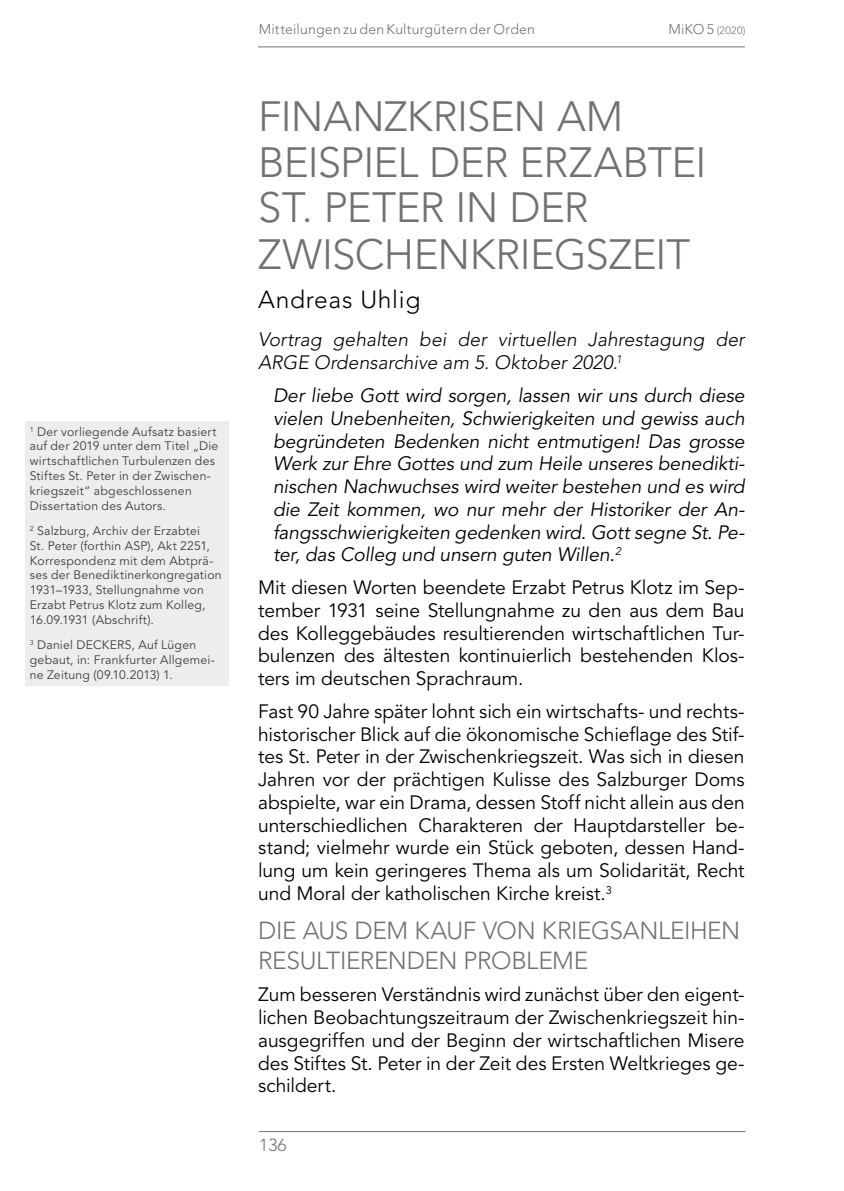
<style>
.page{position:relative;width:844px;height:1191px;background:#fff}
.page>*{position:absolute;margin:0;border:0;box-sizing:border-box;transform-origin:0 0}
.t1{font:300 42px/46px "Avenir LT Std";letter-spacing:-.015em;color:#707172}
.t2{font:300 24.5px/29.4px "Avenir LT Std";letter-spacing:-.015em;color:#707172}
.t3{font:300 24.5px "Avenir LT Std";letter-spacing:.03em;color:#000}
.t4{font:19.25px/22.8px "Avenir LT Std";color:#000;text-align:justify}
.t5{font:italic 19.25px/22.8px "Avenir LT Std";letter-spacing:-.005em;color:#000;text-align:justify}
.t6{font:italic 300 19.25px/23.1px "Avenir LT Std";letter-spacing:.005em;color:#000}
.t7{font:300 17.5px "Avenir LT Std";color:#707172}
.t8{font:300 14px "Avenir LT Std";letter-spacing:.02em;color:#707172}
.t9{font:12.25px/14.9px "Avenir LT Std";letter-spacing:.02em;color:#3e3d40}
.t10{font:300 10.5px "Avenir LT Std";color:#707172}
.s1{font-size:14px}
</style>
<div class="page">
<hr style="left:258px;top:47px;width:486px;height:1px;background:#707172">
<hr style="left:259px;top:1131px;width:486px;height:1px;background:#707172">
<div style="left:25px;top:421px;width:203px;height:265px;background:#eceded"></div>
<p class="t9" style="left:30px;top:424px;width:190px"><sup>1</sup> Der vorliegende Aufsatz basiert auf der 2019 unter dem Titel „Die wirtschaftlichen Turbulenzen des<br>Stiftes St. Peter in der Zwischen&shy;kriegszeit“ abgeschlossenen<br>Dissertation des Autors.</p>
<p class="t9" style="left:30px;top:523px;width:193px"><sup>2</sup> Salzburg, Archiv der Erzabtei<br>St. Peter (forthin ASP), Akt 2251,<br>Korrespondenz mit dem Abtprä&shy;ses der Benediktinerkongregation<br>1931–1933, Stellungnahme von<br>Erzabt Petrus Klotz zum Kolleg,<br>16.09.1931 (Abschrift).</p>
<p class="t9" style="left:30px;top:637px;width:186px"><sup>3</sup> Daniel DECKERS, Auf Lügen gebaut, in: Frankfurter Allgemei&shy;ne Zeitung (09.10.2013) 1.</p>
<p class="t8" style="left:259px;top:21px;width:278px">Mitteilungen zu den Kulturgütern der Orden</p>
<p class="t10" style="left:668px;top:24px;width:79px"><span class="s1">MiKO 5</span> (2020)</p>
<h1 class="t1" style="left:258px;top:94px;width:449px">FINANZKRISEN AM<br>BEISPIEL DER ERZABTEI<br>ST. PETER IN DER<br>ZWISCHENKRIEGSZEIT</h1>
<p class="t3" style="left:258px;top:285px;width:164px">Andreas Uhlig</p>
<p class="t6" style="left:258px;top:328px;width:488px">Vortrag gehalten bei der virtuellen Jahrestagung der<br>ARGE Ordensarchive am 5. Oktober 2020.<sup>1</sup></p>
<p class="t5" style="left:273px;top:384px;width:473px">Der liebe Gott wird sorgen, lassen wir uns durch diese vielen Unebenheiten, Schwierigkeiten und gewiss auch begründeten Bedenken nicht entmutigen! Das grosse Werk zur Ehre Gottes und zum Heile unseres benedikti&shy;nischen Nachwuchses wird weiter bestehen und es wird die Zeit kommen, wo nur mehr der Historiker der An&shy;fangsschwierigkeiten gedenken wird. Gott segne St. Pe&shy;ter, das Colleg und unsern guten Willen.<sup>2</sup></p>
<p class="t4" style="left:258px;top:576px;width:488px">Mit diesen Worten beendete Erzabt Petrus Klotz im Sep&shy;tember 1931 seine Stellungnahme zu den aus dem Bau des Kolleggebäudes resultierenden wirtschaftlichen Tur&shy;bulenzen des ältesten kontinuierlich bestehenden Klos&shy;ters im deutschen Sprachraum.</p>
<p class="t4" style="left:258px;top:700px;width:488px">Fast 90 Jahre später lohnt sich ein wirtschafts- und rechts&shy;historischer Blick auf die ökonomische Schieflage des Stif&shy;tes St. Peter in der Zwischenkriegszeit. Was sich in diesen Jahren vor der prächtigen Kulisse des Salzburger Doms abspielte, war ein Drama, dessen Stoff nicht allein aus den unterschiedlichen Charakteren der Hauptdarsteller be&shy;stand; vielmehr wurde ein Stück geboten, dessen Hand&shy;lung um kein geringeres Thema als um Solidarität, Recht und Moral der katholischen Kirche kreist.<sup>3</sup></p>
<p class="t2" style="left:258px;top:916px;width:483px">DIE AUS DEM KAUF VON KRIEGSANLEIHEN<br>RESULTIERENDEN PROBLEME</p>
<p class="t4" style="left:258px;top:983px;width:488px">Zum besseren Verständnis wird zunächst über den eigent&shy;lichen Beobachtungszeitraum der Zwischenkriegszeit hin&shy;ausgegriffen und der Beginn der wirtschaftlichen Misere des Stiftes St. Peter in der Zeit des Ersten Weltkrieges ge&shy;schildert.</p>
<p class="t7" style="left:259px;top:1134px;width:29px">136</p>
</div>
